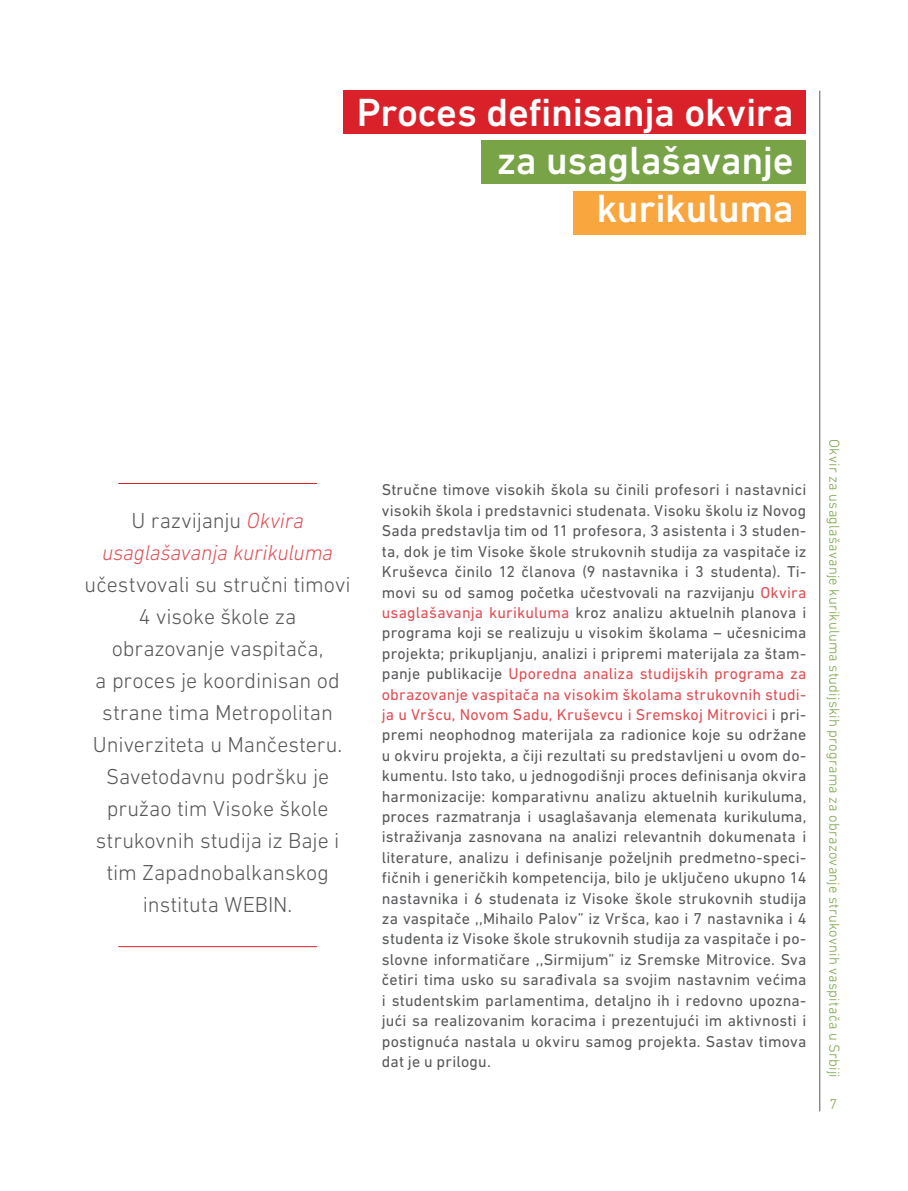
<style>
.page{position:relative;width:908px;height:1191px;background:#fff}
.page>*{position:absolute;margin:0;border:0;box-sizing:border-box;transform-origin:0 0}
.tekst{font:500 40px/48px "DIN Next LT Pro";letter-spacing:-.01em;color:#fff;text-align:right}
.tekst-2{font:300 22px/32px "DIN Next LT Pro";letter-spacing:-.005em;color:#57585a;text-align:center}
.tekst-3{font:16px/20.4px "DIN Next LT Pro";letter-spacing:.015em;color:#57585a;text-align:justify}
.t1{font:300 14.6px "DIN Next LT Pro";letter-spacing:.015em;color:#78a347}
.s1{font-style:italic;color:#e14d53}
.s2{color:#e14d53}
</style>
<div class="page">
<hr style="left:819px;top:91px;width:1px;height:1020px;background:#57585a">
<hr style="left:118px;top:483px;width:199px;height:1px;background:#da2028">
<hr style="left:118px;top:946px;width:199px;height:1px;background:#da2028">
<div style="left:343px;top:91px;width:462px;height:43px;background:#da2028"></div>
<div style="left:481px;top:141px;width:324px;height:43px;background:#78a347"></div>
<div style="left:573px;top:191px;width:232px;height:43px;background:#f9a63f"></div>
<p class="tekst" style="left:356px;top:89px;width:438px">Proces definisanja okvira za usaglašavanje</p>
<p class="tekst" style="left:596px;top:185px;width:199px">kurikuluma</p>
<p class="tekst-2" style="left:131px;top:504px;width:174px">U razvijanju <span class="s1">Okvira</span></p>
<p class="tekst-2" style="left:85px;top:536px;width:267px"><span class="s1">usaglašavanja kurikuluma </span>učestvovali su stručni timovi<br>4 visoke škole za</p>
<p class="tekst-2" style="left:112px;top:632px;width:213px">obrazovanje vaspitača,</p>
<p class="tekst-2" style="left:95px;top:664px;width:246px">a proces je koordinisan od strane tima Metropolitan</p>
<p class="tekst-2" style="left:93px;top:728px;width:251px">Univerziteta u Mančesteru.<br>Savetodavnu podršku je</p>
<p class="tekst-2" style="left:107px;top:792px;width:223px">pružao tim Visoke škole</p>
<p class="tekst-2" style="left:96px;top:824px;width:245px">strukovnih studija iz Baje i tim Zapadnobalkanskog</p>
<p class="tekst-2" style="left:143px;top:888px;width:151px">instituta WEBIN.</p>
<p class="tekst-3" style="left:381px;top:479px;width:426px">Stručne timove visokih škola su činili profesori i nastavnici visokih škola i predstavnici studenata. Visoku školu iz Novog Sada predstavlja tim od 11 profesora, 3 asistenta i 3 studen&shy;ta, dok je tim Visoke škole strukovnih studija za vaspitače iz Kruševca činilo 12 članova (9 nastavnika i 3 studenta). Ti&shy;movi su od samog početka učestvovali na razvijanju <span class="s2">Okvira usaglašavanja kurikuluma</span> kroz analizu aktuelnih planova i programa koji se realizuju u visokim školama – učesnicima projekta; prikupljanju, analizi i pripremi materijala za štam&shy;panje publikacije <span class="s2">Uporedna analiza studijskih programa za obrazovanje vaspitača na visokim školama strukovnih studi&shy;ja u Vršcu, Novom Sadu, Kruševcu i Sremskoj Mitrovici</span> i pri&shy;premi neophodnog materijala za radionice koje su održane u okviru projekta, a čiji rezultati su predstavljeni u ovom do&shy;kumentu. Isto tako, u jednogodišnji proces definisanja okvira harmonizacije: komparativnu analizu aktuelnih kurikuluma, proces razmatranja i usaglašavanja elemenata kurikuluma, istraživanja zasnovana na analizi relevantnih dokumenata i literature, analizu i definisanje poželjnih predmetno-speci&shy;fičnih i generičkih kompetencija, bilo je uključeno ukupno 14 nastavnika i 6 studenata iz Visoke škole strukovnih studija za vaspitače ,,Mihailo Palov” iz Vršca, kao i 7 nastavnika i 4 studenta iz Visoke škole strukovnih studija za vaspitače i po&shy;slovne informatičare ,,Sirmijum” iz Sremske Mitrovice. Sva četiri tima usko su sarađivala sa svojim nastavnim većima i studentskim parlamentima, detaljno ih i redovno upozna&shy;jući sa realizovanim koracima i prezentujući im aktivnosti i postignuća nastala u okviru samog projekta. Sastav timova dat je u prilogu.</p>
<p class="t1" style="left:842px;top:439px;width:640px;rotate:90deg">Okvir za usaglašavanje kurikuluma studijskih programa za obrazovanje strukovnih vaspitača u Srbiji</p>
<p class="t1" style="left:829px;top:1095px;width:9px">7</p>
</div>
